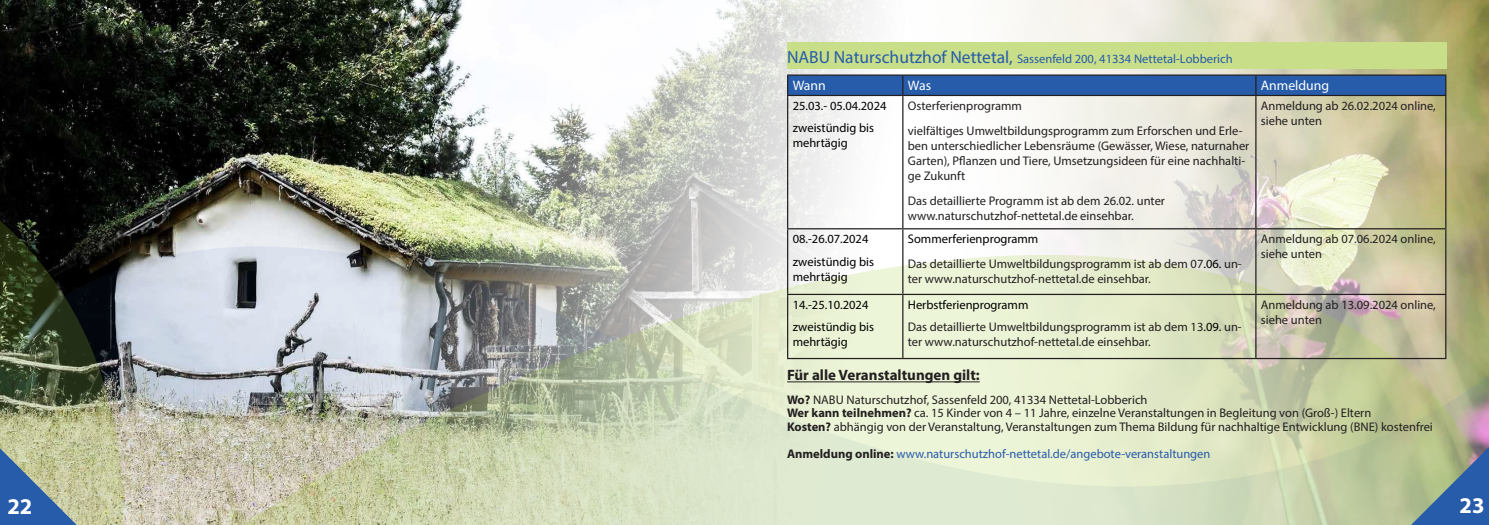
<style>
.page{position:relative;width:1489px;height:525px;background:#fff}
.page>*{position:absolute;margin:0;border:0;box-sizing:border-box;transform-origin:0 0}
.t1{font:700 22.5px "Myriad Pro";color:#fff}
.t2{font:700 15px "Myriad Pro";color:#231f20}
.t3{font:13.75px "Myriad Pro";color:#fff}
.t4{font:12.5px/15px "Myriad Pro";color:#231f20}
.t5{font:12.5px "Myriad Pro";color:#275caa}
.t6{font:12.5px/22.5px "Myriad Pro";color:#000}
.s1{font-size:17.5px}
.s2{color:#000}
.s3{font-weight:700}
.s4{font-weight:700;color:#231f20}
</style>
<div class="page">
<img style="left:904px;top:0;width:584px;height:180px">
<img style="left:0;top:0;width:904px;height:180px">
<img style="left:0;top:180px;width:1488px;height:344px">
<svg style="left:0;top:448px;width:77px;height:76px"></svg>
<svg style="left:1410px;top:446px;width:78px;height:78px"></svg>
<hr style="left:787px;top:381px;width:192px;height:1px;background:#231f20">
<hr style="left:787px;top:74px;width:115px;height:2px;background:#231f20">
<hr style="left:902px;top:74px;width:353px;height:2px;background:#231f20">
<hr style="left:1255px;top:74px;width:191px;height:2px;background:#231f20">
<svg style="left:787px;top:75px;width:659px;height:20px"></svg>
<hr style="left:787px;top:95px;width:115px;height:1px;background:#231f20">
<hr style="left:787px;top:96px;width:1px;height:132px;background:#231f20">
<hr style="left:902px;top:95px;width:353px;height:1px;background:#231f20">
<hr style="left:902px;top:96px;width:1px;height:132px;background:#231f20">
<hr style="left:1255px;top:95px;width:191px;height:1px;background:#231f20">
<hr style="left:1255px;top:96px;width:1px;height:132px;background:#231f20">
<hr style="left:1444px;top:96px;width:2px;height:132px;background:#231f20">
<hr style="left:787px;top:228px;width:115px;height:1px;background:#231f20">
<hr style="left:787px;top:229px;width:1px;height:64px;background:#231f20">
<hr style="left:902px;top:228px;width:353px;height:1px;background:#231f20">
<hr style="left:902px;top:229px;width:1px;height:64px;background:#231f20">
<hr style="left:1255px;top:228px;width:191px;height:1px;background:#231f20">
<hr style="left:1255px;top:229px;width:1px;height:64px;background:#231f20">
<hr style="left:1444px;top:229px;width:2px;height:64px;background:#231f20">
<hr style="left:787px;top:293px;width:115px;height:2px;background:#231f20">
<hr style="left:787px;top:295px;width:1px;height:63px;background:#231f20">
<hr style="left:902px;top:293px;width:353px;height:2px;background:#231f20">
<hr style="left:902px;top:295px;width:1px;height:63px;background:#231f20">
<hr style="left:1255px;top:293px;width:191px;height:2px;background:#231f20">
<hr style="left:1255px;top:295px;width:1px;height:63px;background:#231f20">
<hr style="left:1444px;top:295px;width:2px;height:63px;background:#231f20">
<hr style="left:787px;top:358px;width:115px;height:1px;background:#231f20">
<hr style="left:902px;top:358px;width:353px;height:1px;background:#231f20">
<hr style="left:1255px;top:358px;width:191px;height:1px;background:#231f20">
<div style="left:787px;top:43px;width:659px;height:26px;background:#c8de88"></div>
<p class="t5" style="left:787px;top:51px;width:447px"><span class="s1">NABU Naturschutzhof Nettetal,</span> Sassenfeld 200, 41334 Nettetal-Lobberich</p>
<p class="t3" style="left:792px;top:77px;width:35px">Wann</p>
<p class="t3" style="left:907px;top:77px;width:25px">Was</p>
<p class="t3" style="left:1260px;top:77px;width:70px">Anmeldung</p>
<p class="t6" style="left:792px;top:94px;width:95px">25.03.- 05.04.2024 zweistündig bis</p>
<p class="t6" style="left:792px;top:132px;width:56px">mehrtägig</p>
<p class="t4" style="left:907px;top:93px;width:336px;line-height:25px">Osterferienprogramm<br>vielfältiges Umweltbildungsprogramm zum Erforschen und Erle-</p>
<p class="t4" style="left:907px;top:138px;width:343px">ben unterschiedlicher Lebensräume (Gewässer, Wiese, naturnaher<br>Garten), Pflanzen und Tiere, Umsetzungsideen für eine nachhalti&shy;ge Zukunft</p>
<p class="t4" style="left:907px;top:193px;width:259px">Das detaillierte Programm ist ab dem 26.02. unter www.naturschutzhof-nettetal.de einsehbar.</p>
<p class="t4" style="left:1260px;top:98px;width:176px">Anmeldung ab 26.02.2024 online, siehe unten</p>
<p class="t6" style="left:792px;top:227px;width:83px">08.-26.07.2024 zweistündig bis</p>
<p class="t6" style="left:792px;top:265px;width:56px">mehrtägig</p>
<p class="t6" style="left:792px;top:293px;width:83px">14.-25.10.2024 zweistündig bis</p>
<p class="t6" style="left:792px;top:330px;width:56px">mehrtägig</p>
<p class="t4" style="left:907px;top:226px;width:335px;line-height:25px"><span class="s2">Sommerferienprogramm<br></span>Das detaillierte Umweltbildungsprogramm ist ab dem 07<span class="s2">.06.</span> un-</p>
<p class="t4" style="left:907px;top:271px;width:244px">ter www.naturschutzhof-nettetal.de einsehbar.</p>
<p class="t4" style="left:907px;top:293px;width:335px;line-height:22.5px"><span class="s2">Herbstferienprogramm<br></span>Das detaillierte Umweltbildungsprogramm ist ab dem 13<span class="s2">.09.</span> un-</p>
<p class="t4" style="left:907px;top:334px;width:244px">ter www.naturschutzhof-nettetal.de einsehbar.</p>
<p class="t4" style="left:1260px;top:231px;width:176px">Anmeldung ab 07.06.2024 online, siehe unten</p>
<p class="t4" style="left:1260px;top:297px;width:176px">Anmeldung ab 13.09.2024 online, siehe unten</p>
<p class="t2" style="left:787px;top:365px;width:194px">Für alle Veranstaltungen gilt:</p>
<p class="t4" style="left:787px;top:392px;width:647px;line-height:13.5px"><span class="s3">Wo?</span> NABU Naturschutzhof, Sassenfeld 200, 41334 Nettetal-Lobberich<br><span class="s3">Wer kann teilnehmen?</span> ca. 15 Kinder von 4 – 11 Jahre, einzelne Veranstaltungen in Begleitung von (Groß-) Eltern<br><span class="s3">Kosten?</span> abhängig von der Veranstaltung, Veranstaltungen zum Thema Bildung für nachhaltige Entwicklung (BNE) kostenfrei</p>
<p class="t5" style="left:787px;top:445px;width:425px"><span class="s4">Anmeldung online:</span> www.naturschutzhof-nettetal.de/angebote-veranstaltungen</p>
<h1 class="t1" style="left:7px;top:492px;width:26px">22</h1>
<h1 class="t1" style="left:1459px;top:490px;width:26px">23</h1>
</div>
